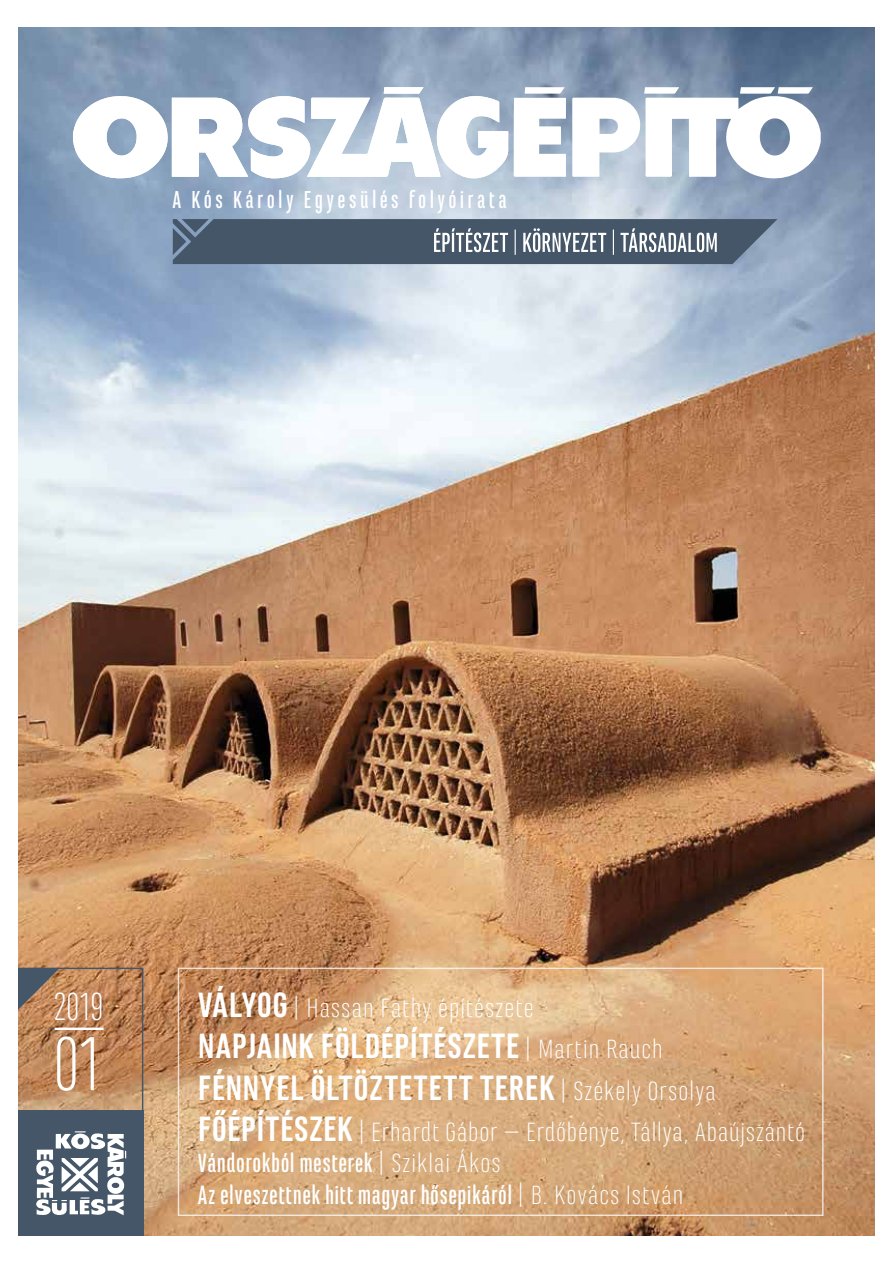
<style>
.page{position:relative;width:893px;height:1263px;background:#fff}
.page>*{position:absolute;margin:0;border:0;box-sizing:border-box;transform-origin:0 0}
.t1{font:300 79.5px "Marianina Cn FY";color:#fff}
.t2{font:300 40.8px "Marianina Cn FY";color:#fff}
.t3{font:700 36.75px/41.2px "Marianina FY";letter-spacing:.015em;color:#fff}
.t4{font:300 27.45px "Marianina FY";letter-spacing:.015em;color:#fff}
.t5{font:500 27.45px/31.7px "Marianina Cn FY";letter-spacing:.02em;color:#fff}
.t6{font:500 25.65px "Marianina Cn FY";letter-spacing:.135em;color:#fff}
.s1{font-weight:700;font-size:36.75px}
.s2{font-weight:300;font-size:27.45px}
.s3{font-family:"Marianina FY";font-weight:300}
</style>
<div class="page">
<img style="left:18px;top:27px;width:856px;height:1209px">
<svg style="left:73px;top:87px;width:747px;height:93px"></svg>
<svg style="left:173px;top:219px;width:604px;height:45px;background:#576777"></svg>
<div style="left:18px;top:1111px;width:125px;height:125px;background:#445667"></div>
<svg style="left:36px;top:1131px;width:90px;height:85px"></svg>
<svg style="left:18px;top:968px;width:125px;height:143px;background:#b5835c"></svg>
<div style="left:178px;top:968px;width:645px;height:248px;border:1px solid #fff"></div>
<p class="t6" style="left:173px;top:186px;width:335px">A Kós Károly Egyesülés folyóirata</p>
<h2 class="t2" style="left:54px;top:985px;width:51px">2019</h2>
<p class="t4" style="left:198px;top:993px;width:337px"><span class="s1">VÁLYOG</span> | Hassan Fathy építészete</p>
<h3 class="t3" style="left:198px;top:1025px;width:519px">NAPJAINK FÖLDÉPÍTÉSZETE<span class="s2">| Martin Rauch<br></span>FÉNNYEL ÖLTÖZTETETT TEREK <span class="s2">| Székely Orsolya</span></h3>
<p class="t4" style="left:198px;top:1117px;width:609px"><span class="s1">FŐÉPÍTÉSZEK</span> | Erhardt Gábor – Erdőbénye, Tállya, Abaújszántó</p>
<p class="t5" style="left:198px;top:1148px;width:487px">Vándorokból mesterek <span class="s3">| Sziklai Ákos<br></span>Az elveszettnek hitt magyar hősepikáról <span class="s3">| B. Kovács István</span></p>
<h1 class="t1" style="left:53px;top:1021px;width:48px">01</h1>
</div>
